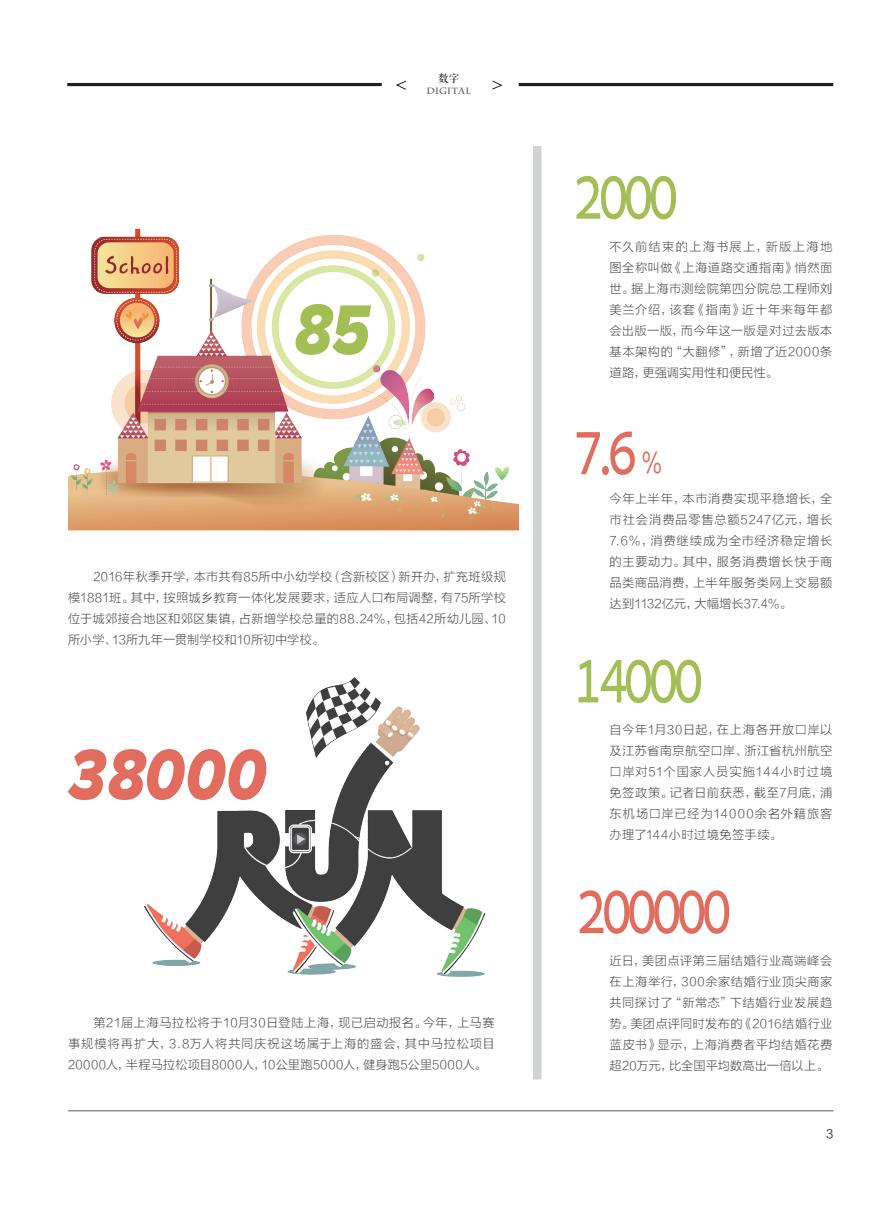
<style>
.page{position:relative;width:893px;height:1212px;background:#fff}
.page>*{position:absolute;margin:0;border:0;box-sizing:border-box;transform-origin:0 0}
.t1{font:72px "Myriad Hebrew";letter-spacing:-.075em;color:#e26c5e;scale:.8 1}
.t2{font:72px "Myriad Hebrew";letter-spacing:-.075em;color:#a3be55;scale:.8 1}
.t3{font:italic 900 72px "Proxima Sans";letter-spacing:.015em;color:#e26c5e;scale:.8 1}
.t4{font:italic 900 72px "Proxima Sans";color:#a3be55;scale:.8 1}
.t5{font:27px "FZLTHK GBK1 0";color:#e26c5e;scale:.8 1}
.内文段落{font:12.3px/21px "FZLTXHK GBK1 0";letter-spacing:.02em;color:#57585a;text-align:justify}
.t6{font:12px "FZLTHK GBK1 0";color:#3e3e3f}
.内文段落-2{font:10.5px "FZQKBYSJW GB1 0";color:#231f20}
.内文段落-3{font:700 9px "Charlemagne Std";letter-spacing:.01em;color:#57585a}
</style>
<div class="page">
<hr style="left:67px;top:83px;width:315px;height:3px;background:#231f20">
<hr style="left:519px;top:83px;width:314px;height:3px;background:#231f20">
<svg style="left:397px;top:81px;width:9px;height:9px"></svg>
<svg style="left:492px;top:81px;width:10px;height:8px"></svg>
<hr style="left:68px;top:1110px;width:765px;height:1px;background:#57585a">
<div style="left:533px;top:146px;width:8px;height:933px;background:#d1d2d4"></div>
<img style="left:68px;top:228px;width:451px;height:303px">
<img style="left:144px;top:677px;width:342px;height:300px">
<p class="内文段落-2" style="left:438px;top:73px;width:23px">数字</p>
<p class="内文段落-3" style="left:427px;top:86px;width:46px">digital</p>
<p class="t4" style="left:293px;top:288px;width:98px">85</p>
<p class="内文段落" style="left:68px;top:566px;width:439px;text-indent:26px">2016年秋季开学，本市共有85所中小幼学校（含新校区）新开办，扩充班级规模1881班。其中，按照城乡教育一体化发展要求，适应人口布局调整，有75所学校位于城郊接合地区和郊区集镇，占新增学校总量的88.24%，包括42所幼儿园、10所小学、13所九年一贯制学校和10所初中学校。</p>
<p class="t3" style="left:68px;top:733px;width:250px">38000</p>
<p class="内文段落" style="left:68px;top:1012px;width:428px;text-indent:26px">第21届上海马拉松将于10月30日登陆上海，现已启动报名。今年，上马赛事规模将再扩大，3.8万人将共同庆祝这场属于上海的盛会，其中马拉松项目20000人，半程马拉松项目8000人，10公里跑5000人，健身跑5公里5000人。</p>
<p class="t2" style="left:574px;top:155px;width:132px">2000</p>
<p class="内文段落" style="left:609px;top:236px;width:224px">不久前结束的上海书展上，新版上海地图全称叫做《上海道路交通指南》悄然面世。据上海市测绘院第四分院总工程师刘美兰介绍，该套《指南》近十年来每年都会出版一版，而今年这一版是对过去版本基本架构的“大翻修”，新增了近2000条道路，更强调实用性和便民性。</p>
<p class="t1" style="left:574px;top:411px;width:81px">7.6</p>
<p class="t5" style="left:641px;top:448px;width:28px">%</p>
<p class="内文段落" style="left:609px;top:488px;width:224px">今年上半年，本市消费实现平稳增长，全市社会消费品零售总额5247亿元，增长7.6%，消费继续成为全市经济稳定增长的主要动力。其中，服务消费增长快于商品类商品消费，上半年服务类网上交易额达到1132亿元，大幅增长37.4%。</p>
<p class="t2" style="left:574px;top:639px;width:163px">14000</p>
<p class="内文段落" style="left:609px;top:719px;width:224px">自今年1月30日起，在上海各开放口岸以及江苏省南京航空口岸、浙江省杭州航空口岸对51个国家人员实施144小时过境免签政策。记者日前获悉，截至7月底，浦东机场口岸已经为14000余名外籍旅客办理了144小时过境免签手续。</p>
<p class="t1" style="left:577px;top:869px;width:194px">200000</p>
<p class="内文段落" style="left:609px;top:950px;width:224px">近日，美团点评第三届结婚行业高端峰会在上海举行，300余家结婚行业顶尖商家共同探讨了“新常态”下结婚行业发展趋势。美团点评同时发布的《2016结婚行业蓝皮书》显示，上海消费者平均结婚花费超20万元，比全国平均数高出一倍以上。</p>
<p class="t6" style="left:826px;top:1127px;width:9px">3</p>
</div>
